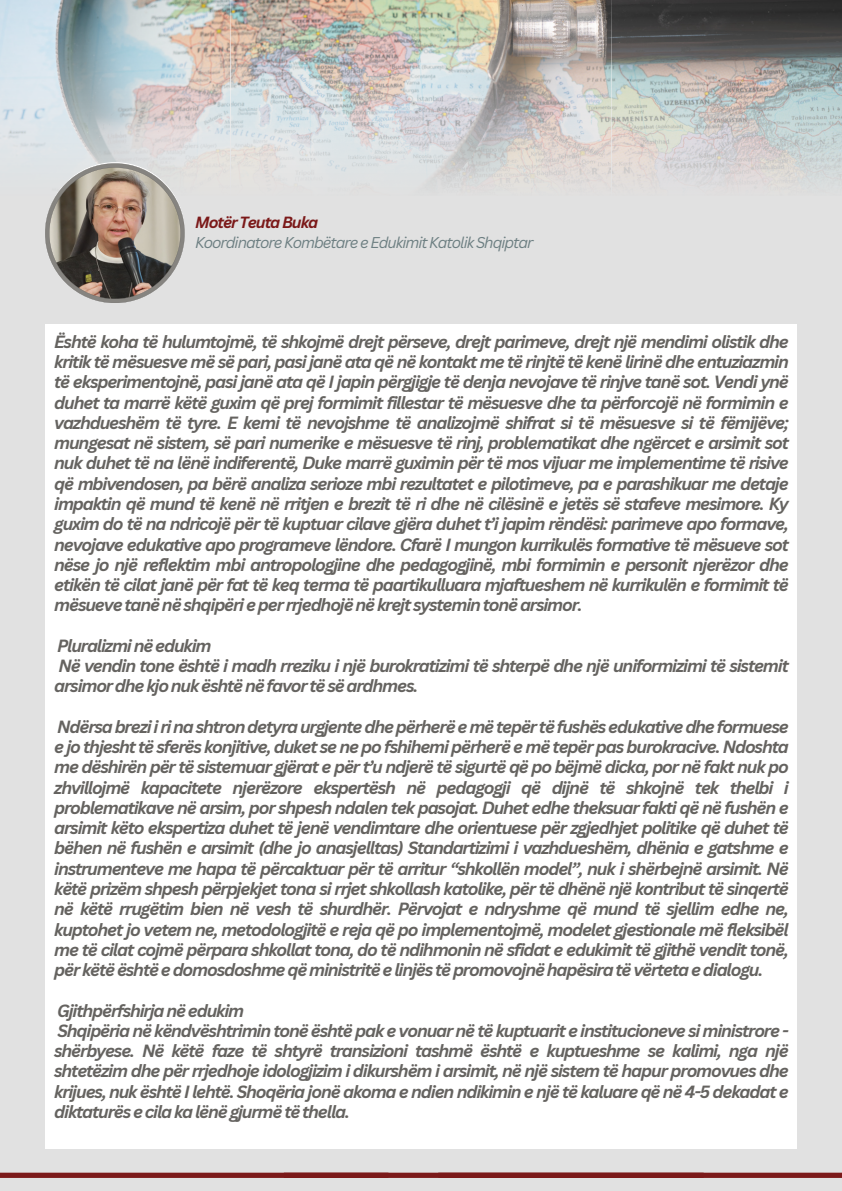
<style>
.page{position:relative;width:842px;height:1191px;background:#fff}
.page>*{position:absolute;margin:0;border:0;box-sizing:border-box;transform-origin:0 0}
.t1{font:italic 700 17.2px/20.2px "Canva Sans";letter-spacing:-.065em;color:#656360;text-align:justify}
.t2{font:italic 700 15.8px "Canva Sans";letter-spacing:-.065em;color:#7b1919}
.t3{font:italic 15.2px "Canva Sans";letter-spacing:-.065em;color:#6d7f82}
</style>
<div class="page">
<div style="left:0;top:0;width:842px;height:1190px;background:#e1e1e1"></div>
<svg style="left:0;top:0;width:230px;height:167px"></svg>
<img style="left:230px;top:0;width:381px;height:186px">
<svg style="left:611px;top:0;width:231px;height:185px"></svg>
<div style="left:45px;top:324px;width:751px;height:824px;background:#fff"></div>
<svg style="left:45px;top:163px;width:140px;height:140px"></svg>
<div style="left:438px;top:1172px;width:404px;height:5px;background:#7b1919"></div>
<div style="left:0;top:1172px;width:388px;height:5px;background:#7b1919"></div>
<div style="left:284px;top:1172px;width:420px;height:5px;background:#7b1919"></div>
<p class="t2" style="left:195px;top:211px;width:125px">Motër Teuta Buka</p>
<p class="t3" style="left:195px;top:232px;width:340px">Koordinatore Kombëtare e Edukimit Katolik Shqiptar</p>
<p class="t1" style="left:54px;top:331px;width:736px">Është koha të hulumtojmë, të shkojmë drejt përseve, drejt parimeve, drejt një mendimi olistik dhe kritik të mësuesve më së pari, pasijanë ata që në kontakt me të rinjtë të kenë lirinë dhe entuziazmin të eksperimentojnë, pasi janë ata që Ijapin përgjigje të denja nevojave të rinjve tanë sot. Vendi ynë duhet ta marrë këtë guxim që prej formimit fillestar të mësuesve dhe ta përforcojë në formimin e vazhdueshëm të tyre. E kemi të nevojshme të analizojmë shifrat si të mësuesve si të fëmijëve; mungesat në sistem, së pari numerike e mësuesve të rinj, problematikat dhe ngërcet e arsimit sot nuk duhet të na lënë indiferentë, Duke marrë guximin për të mos vijuar me implementime të risive që mbivendosen, pa bërë analiza serioze mbi rezultatet e pilotimeve, pa e parashikuar me detaje impaktin që mund të kenë në rritjen e brezit të ri dhe në cilësinë e jetës së stafeve mesimore. Ky guxim do të na ndricojë për të kuptuar cilave gjëra duhet t’i japim rëndësi: parimeve apo formave, nevojave edukative apo programeve lëndore. Cfarë I mungon kurrikulës formative të mësueve sot nëse jo një reflektim mbi antropologjine dhe pedagogjinë, mbi formimin e personit njerëzor dhe etikën të cilat janë për fat të keq terma të paartikulluara mjaftueshem në kurrikulën e formimit të mësueve tanë në shqipëri e per rrjedhojë në krejt systemin tonë arsimor.</p>
<p class="t1" style="left:54px;top:635px;width:736px;text-align:left">Pluralizmi në edukim<br>Në vendin tone është i madh rreziku i një burokratizimi të shterpë dhe një uniformizimi të sistemit arsimor dhe kjo nuk është në favor të së ardhmes.</p>
<p class="t1" style="left:54px;top:716px;width:736px">Ndërsa brezi i ri na shtron detyra urgjente dhe përherë e më tepër të fushës edukative dhe formuese ejo thjesht të sferës konjitive, duket se ne po fshihemi përherë e më tepër pas burokracive. Ndoshta me dëshirën për të sistemuar gjërat e për t’u ndjerë të sigurtë që po bëjmë dicka, por në fakt nuk po zhvillojmë kapacitete njerëzore ekspertësh në pedagogji që dijnë të shkojnë tek thelbi i problematikave në arsim, por shpesh ndalen tek pasojat. Duhet edhe theksuar fakti që në fushën e arsimit këto ekspertiza duhet të jenë vendimtare dhe orientuese për zgjedhjet politike që duhet të bëhen në fushën e arsimit (dhe jo anasjelltas) Standartizimi i vazhdueshëm, dhënia e gatshme e instrumenteve me hapa të përcaktuar për të arritur “shkollën model”, nuk i shërbejnë arsimit. Në këtë prizëm shpesh përpjekjet tona si rrjet shkollash katolike, për të dhënë një kontribut të sinqertë në këtë rrugëtim bien në vesh të shurdhër. Përvojat e ndryshme që mund të sjellim edhe ne, kuptohet jo vetem ne, metodologjitë e reja që po implementojmë, modelet gjestionale më fleksibël me të cilat cojmë përpara shkollat tona, do të ndihmonin në sfidat e edukimit të gjithë vendit tonë, për këtë është e domosdoshme që ministritë e linjës të promovojnë hapësira të vërteta e dialogu.</p>
<p class="t1" style="left:54px;top:999px;width:736px;text-align:left">Gjithpërfshirja në edukim<br>Shqipëria në këndvështrimin tonë është pak e vonuar në të kuptuarit e institucioneve si ministrore - shërbyese. Në këtë faze të shtyrë transizioni tashmë është e kuptueshme se kalimi, nga një shtetëzim dhe për rrjedhoje idologjizim i dikurshëm i arsimit, në një sistem të hapur promovues dhe krijues, nuk është I lehtë. Shoqëriajonë akoma e ndien ndikimin e një të kaluare që në 4-5 dekadat e diktaturës e cila ka lënë gjurmë të thella.</p>
</div>
